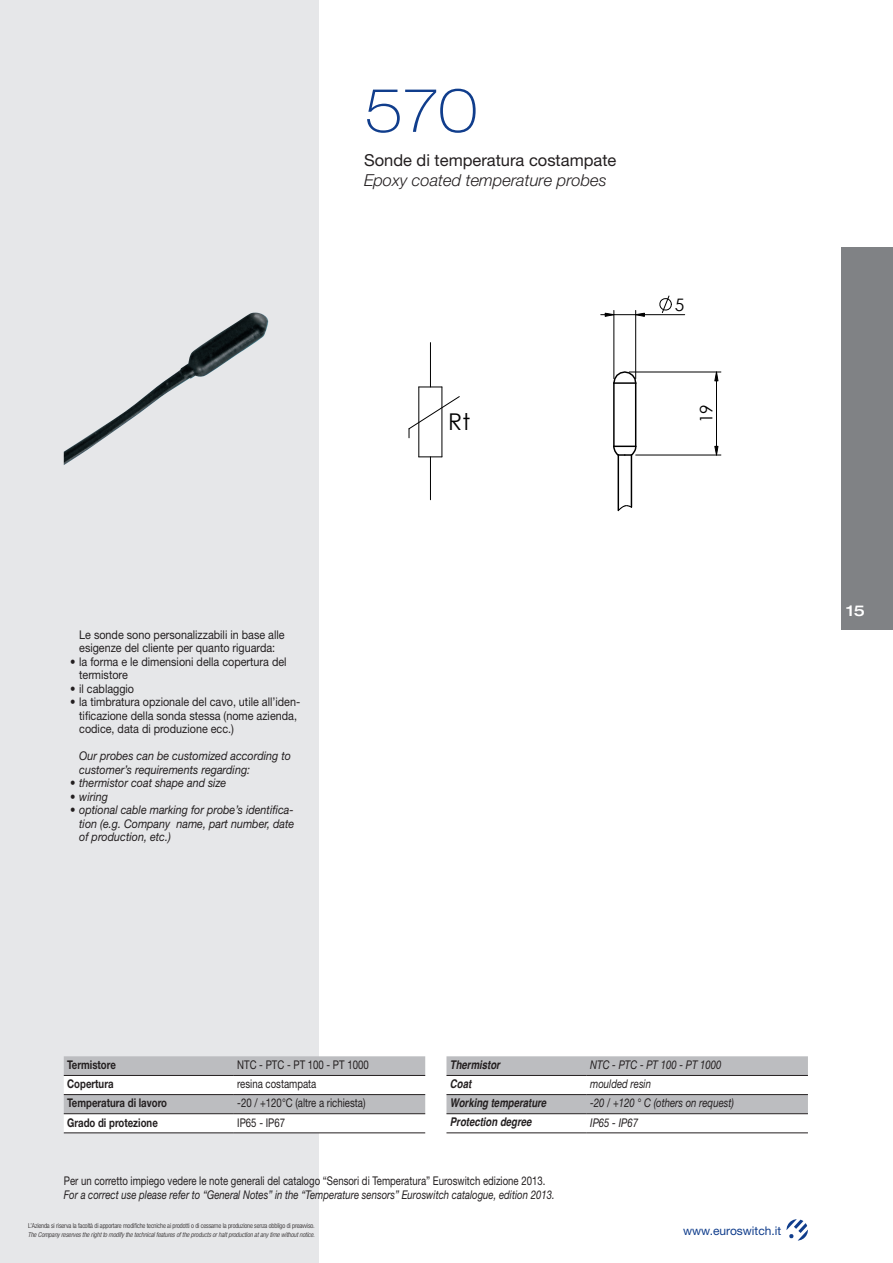
<style>
.page{position:relative;width:893px;height:1263px;background:#fff}
.page>*{position:absolute;margin:0;border:0;box-sizing:border-box;transform-origin:0 0}
.t1{font:100 expanded 60px "Helvetica Neue LT";color:#103d8c}
.t2{font:16.5px "Helvetica Neue";color:#231f20}
.t3{font:italic 300 16.5px "Helvetica Neue";color:#231f20}
.t4{font:500 expanded 15px "Helvetica Neue LT";color:#fff}
.t5{font:12px/13.5px "Helvetica Neue";color:#231f20;scale:.9 1}
.t6{font:italic 12px/13.5px "Helvetica Neue";color:#231f20;scale:.9 1}
.t7{font:12px "Helvetica Neue";color:#231f20;scale:.8 1}
.t8{font:italic 12px "Helvetica Neue";color:#231f20;scale:.8 1}
.t9{font:700 12px "Helvetica Neue";color:#231f20;scale:.8 1}
.t10{font:italic 700 12px "Helvetica";color:#231f20;scale:.8 1}
.t11{font:12px "Helvetica Neue";color:#103d8c}
.t12{font:300 condensed 6.75px "Helvetica Neue LT";letter-spacing:-.02em;color:#231f20}
.t13{font:italic 300 condensed 6.75px "Helvetica Neue LT";letter-spacing:-.015em;color:#231f20}
.s1{font-style:normal}
</style>
<div class="page">
<div style="left:0;top:0;width:319px;height:1263px;background:#e6e7e9"></div>
<svg style="left:786px;top:1219px;width:22px;height:22px"></svg>
<div style="left:842px;top:247px;width:51px;height:382px;background:#808285"></div>
<img style="left:64px;top:313px;width:204px;height:152px">
<svg style="left:64px;top:1056px;width:361px;height:76px;background:#dcdcde"></svg>
<hr style="left:64px;top:1075px;width:170px;height:1px;background:#231f20">
<hr style="left:234px;top:1075px;width:191px;height:1px;background:#231f20">
<hr style="left:64px;top:1094px;width:170px;height:1px;background:#231f20">
<hr style="left:234px;top:1094px;width:191px;height:1px;background:#231f20">
<hr style="left:64px;top:1113px;width:170px;height:1px;background:#231f20">
<hr style="left:234px;top:1113px;width:191px;height:1px;background:#231f20">
<hr style="left:64px;top:1132px;width:170px;height:1px;background:#231f20">
<hr style="left:234px;top:1132px;width:191px;height:1px;background:#231f20">
<svg style="left:446px;top:1056px;width:362px;height:59px"></svg>
<hr style="left:446px;top:1075px;width:141px;height:1px;background:#231f20">
<hr style="left:587px;top:1075px;width:221px;height:1px;background:#231f20">
<hr style="left:446px;top:1094px;width:141px;height:1px;background:#231f20">
<hr style="left:587px;top:1094px;width:221px;height:1px;background:#231f20">
<hr style="left:446px;top:1113px;width:141px;height:1px;background:#231f20">
<hr style="left:587px;top:1113px;width:221px;height:1px;background:#231f20">
<hr style="left:446px;top:1132px;width:141px;height:1px;background:#231f20">
<hr style="left:587px;top:1132px;width:221px;height:1px;background:#231f20">
<svg style="left:613px;top:370px;width:24px;height:15px"></svg>
<hr style="left:635px;top:383px;width:1px;height:63px;background:#000">
<hr style="left:613px;top:383px;width:2px;height:63px;background:#000">
<hr style="left:618px;top:455px;width:1px;height:55px;background:#000">
<hr style="left:631px;top:455px;width:1px;height:52px;background:#000">
<hr style="left:614px;top:382px;width:22px;height:2px;background:#000">
<svg style="left:613px;top:445px;width:24px;height:12px"></svg>
<svg style="left:618px;top:505px;width:14px;height:6px"></svg>
<hr style="left:430px;top:457px;width:1px;height:43px;background:#000">
<hr style="left:442px;top:387px;width:1px;height:70px;background:#000">
<svg style="left:419px;top:457px;width:23px;height:1px"></svg>
<hr style="left:430px;top:343px;width:1px;height:44px;background:#000">
<svg style="left:420px;top:387px;width:22px;height:1px"></svg>
<hr style="left:419px;top:387px;width:1px;height:70px;background:#000">
<hr style="left:636px;top:455px;width:85px;height:1px;background:#000">
<hr style="left:716px;top:372px;width:1px;height:83px;background:#000">
<hr style="left:629px;top:372px;width:92px;height:1px;background:#000">
<hr style="left:635px;top:310px;width:1px;height:69px;background:#000">
<hr style="left:614px;top:310px;width:1px;height:69px;background:#000">
<hr style="left:636px;top:314px;width:49px;height:1px;background:#000">
<svg style="left:715px;top:446px;width:3px;height:9px"></svg>
<svg style="left:715px;top:372px;width:3px;height:9px"></svg>
<svg style="left:601px;top:313px;width:44px;height:4px"></svg>
<svg style="left:408px;top:396px;width:52px;height:42px"></svg>
<svg style="left:659px;top:295px;width:13px;height:18px"></svg>
<p class="t1" style="left:364px;top:75px;width:115px">570</p>
<p class="t2" style="left:364px;top:150px;width:254px">Sonde di temperatura costampate</p>
<p class="t3" style="left:364px;top:170px;width:244px">Epoxy coated temperature probes</p>
<p class="t5" style="left:79px;top:628px;width:230px">Le sonde sono personalizzabili in base alle esigenze del cliente per quanto riguarda:</p>
<p class="t5" style="left:79px;top:655px;width:232px;text-indent:-9px">• la forma e le dimensioni della copertura del termistore</p>
<p class="t5" style="left:70px;top:682px;width:73px">• il cablaggio</p>
<p class="t5" style="left:79px;top:695px;width:247px;text-indent:-9px">• la timbratura opzionale del cavo, utile all’iden&shy;tificazione della sonda stessa (nome azienda, codice, data di produzione ecc.)</p>
<p class="t6" style="left:79px;top:749px;width:237px">Our probes can be customized according to customer’s requirements regarding:</p>
<p class="t6" style="left:70px;top:776px;width:175px"><span class="s1">•</span> thermistor coat shape and size</p>
<p class="t6" style="left:70px;top:790px;width:44px"><span class="s1">•</span> wiring</p>
<p class="t6" style="left:79px;top:803px;width:240px;text-align:justify;text-indent:-9px"><span class="s1">•</span> optional cable marking for probe’s identifica&shy;tion (e.g. Company name, part number, date of production, etc.)</p>
<p class="t4" style="left:846px;top:601px;width:20px">15</p>
<p class="t9" style="left:67px;top:1057px;width:62px">Termistore</p>
<p class="t7" style="left:237px;top:1058px;width:166px">NTC - PTC - PT 100 - PT 1000</p>
<p class="t9" style="left:67px;top:1076px;width:60px">Copertura</p>
<p class="t7" style="left:237px;top:1077px;width:100px">resina costampata</p>
<p class="t9" style="left:67px;top:1096px;width:126px">Temperatura di lavoro</p>
<p class="t7" style="left:237px;top:1096px;width:162px">-20 / +120°C (altre a richiesta)</p>
<p class="t9" style="left:67px;top:1115px;width:115px">Grado di protezione</p>
<p class="t7" style="left:237px;top:1115px;width:61px">IP65 - IP67</p>
<p class="t10" style="left:450px;top:1054px;width:64px">Thermistor</p>
<p class="t8" style="left:590px;top:1058px;width:166px">NTC - PTC - PT 100 - PT 1000</p>
<p class="t10" style="left:450px;top:1074px;width:28px">Coat</p>
<p class="t8" style="left:590px;top:1077px;width:78px">moulded resin</p>
<p class="t10" style="left:450px;top:1093px;width:122px">Working temperature</p>
<p class="t8" style="left:590px;top:1096px;width:181px">-20 / +120 ° C (others on request)</p>
<p class="t10" style="left:450px;top:1112px;width:104px">Protection degree</p>
<p class="t8" style="left:590px;top:1115px;width:61px">IP65 - IP67</p>
<p class="t7" style="left:64px;top:1174px;width:604px">Per un corretto impiego vedere le note generali del catalogo “Sensori di Temperatura” Euroswitch edizione 2013.</p>
<p class="t8" style="left:64px;top:1187px;width:615px">For a correct use please refer to “General Notes” in the “Temperature sensors” Euroswitch catalogue, edition 2013.</p>
<p class="t12" style="left:28px;top:1222px;width:288px">L’Azienda si riserva la facoltà di apportare modifiche tecniche ai prodotti o di cessarne la produzione senza obbligo di preavviso.</p>
<p class="t13" style="left:28px;top:1231px;width:289px">The Company reserves the right to modify the technical features of the products or halt production at any time without notice.</p>
<p class="t11" style="left:683px;top:1224px;width:100px">www.euroswitch.it</p>
</div>
